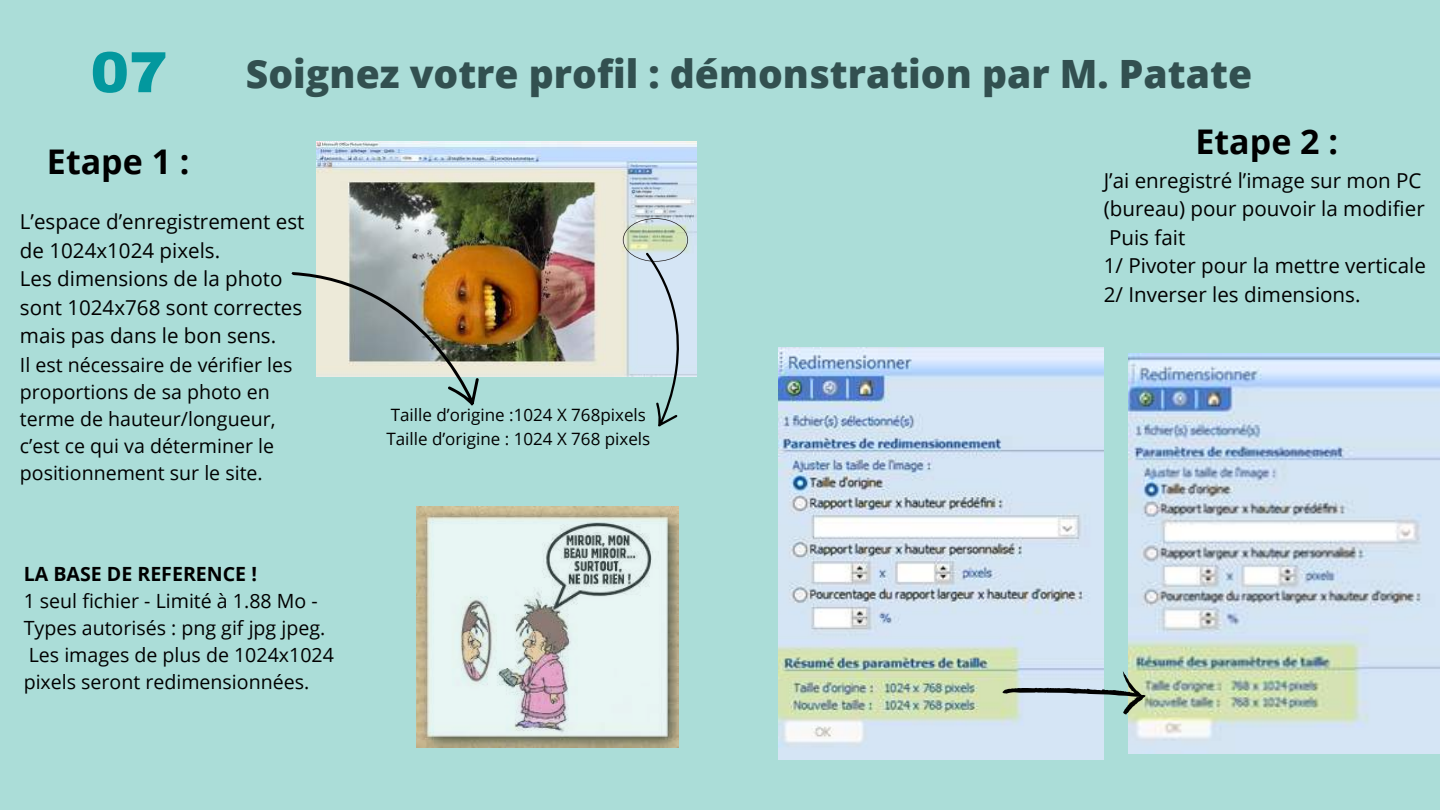
<style>
.page{position:relative;width:1440px;height:810px;background:#abddd8}
.page>*{position:absolute;margin:0;border:0;box-sizing:border-box;transform-origin:0 0}
.t1{font:900 58px "Archivo";color:#03989e}
.t2{font:800 39px "Open Sans";color:#325050}
.t3{font:700 34px "Open Sans";color:#000}
.t4{font:20.6px/28.5px "Open Sans";color:#000}
.t5{font:19.6px/27px "Open Sans";color:#000}
.t6{font:700 19.6px "Open Sans";color:#000}
.t7{font:17px/23.2px "Open Sans";color:#000}
</style>
<div class="page">
<img style="left:416px;top:507px;width:263px;height:240px">
<img style="left:317px;top:142px;width:379px;height:234px">
<img style="left:779px;top:347px;width:325px;height:413px">
<img style="left:1129px;top:354px;width:311px;height:399px">
<svg style="left:1002px;top:671px;width:144px;height:44px"></svg>
<svg style="left:291px;top:240px;width:200px;height:166px"></svg>
<svg style="left:623px;top:218px;width:65px;height:208px"></svg>
<h1 class="t1" style="left:90px;top:41px;width:79px">07</h1>
<h2 class="t2" style="left:246px;top:46px;width:1008px">Soignez votre profil : démonstration par M. Patate</h2>
<h3 class="t3" style="left:47px;top:138px;width:144px">Etape 1 :</h3>
<p class="t4" style="left:20px;top:207px;width:286px">L’espace d’enregistrement est de 1024x1024 pixels.<br>Les dimensions de la photo sont 1024x768 sont correctes mais pas dans le bon sens.</p>
<p class="t5" style="left:20px;top:350px;width:274px">Il est nécessaire de vérifier les proportions de sa photo en terme de hauteur/longueur, c’est ce qui va déterminer le positionnement sur le site.</p>
<p class="t6" style="left:24px;top:560px;width:235px">LA BASE DE REFERENCE !</p>
<p class="t5" style="left:24px;top:587px;width:312px">1 seul fichier - Limité à 1.88 Mo -<br>Types autorisés : png gif jpg jpeg.<br>Les images de plus de 1024x1024 pixels seront redimensionnées.</p>
<p class="t7" style="left:386px;top:403px;width:266px">Taille d’origine :1024 X 768pixels<br>Taille d’origine : 1024 X 768 pixels</p>
<h3 class="t3" style="left:1195px;top:118px;width:144px">Etape 2 :</h3>
<p class="t4" style="left:1104px;top:166px;width:324px">J’ai enregistré l’image sur mon PC (bureau) pour pouvoir la modifier<br>Puis fait<br>1/ Pivoter pour la mettre verticale<br>2/ Inverser les dimensions.</p>
</div>
